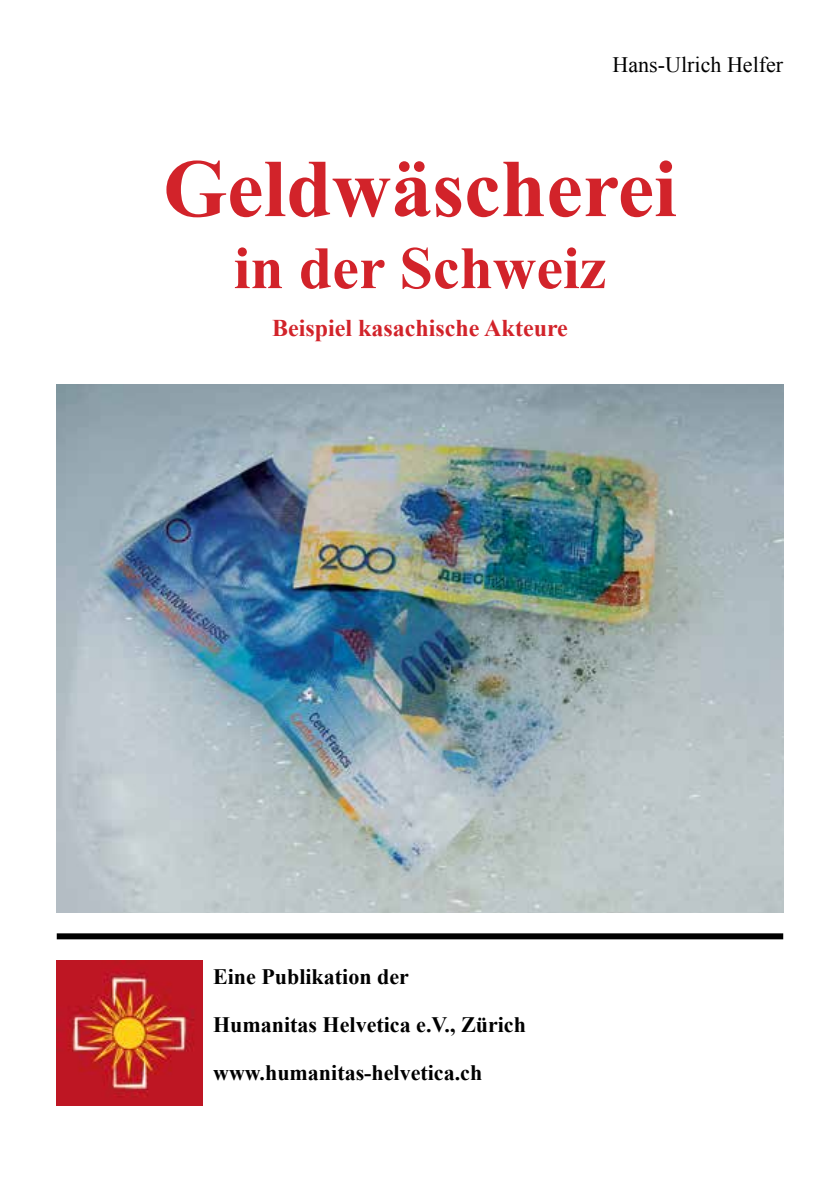
<style>
.page{position:relative;width:840px;height:1191px;background:#fff}
.page>*{position:absolute;margin:0;border:0;box-sizing:border-box;transform-origin:0 0}
.t1{font:700 82px "Times New Roman";color:#d2232a}
.t2{font:700 60px "Times New Roman";color:#d2232a}
.t3{font:700 24px "Times New Roman";color:#d2232a}
.t4{font:700 22px/48px "Times New Roman";color:#000}
.t5{font:22px "Times New Roman";color:#000}
</style>
<div class="page">
<img style="left:57px;top:384px;width:725px;height:528px">
<img style="left:57px;top:960px;width:145px;height:146px">
<div style="left:57px;top:933px;width:725px;height:6px;background:#000"></div>
<p class="t5" style="left:612px;top:50px;width:172px">Hans-Ulrich Helfer</p>
<h1 class="t1" style="left:163px;top:132px;width:515px">Geldwäscherei</h1>
<h2 class="t2" style="left:233px;top:226px;width:374px">in der Schweiz</h2>
<p class="t3" style="left:272px;top:311px;width:297px">Beispiel kasachische Akteure</p>
<p class="t4" style="left:213px;top:952px;width:314px">Eine Publikation der<br>Humanitas Helvetica e.V., Zürich www.humanitas-helvetica.ch</p>
</div>
